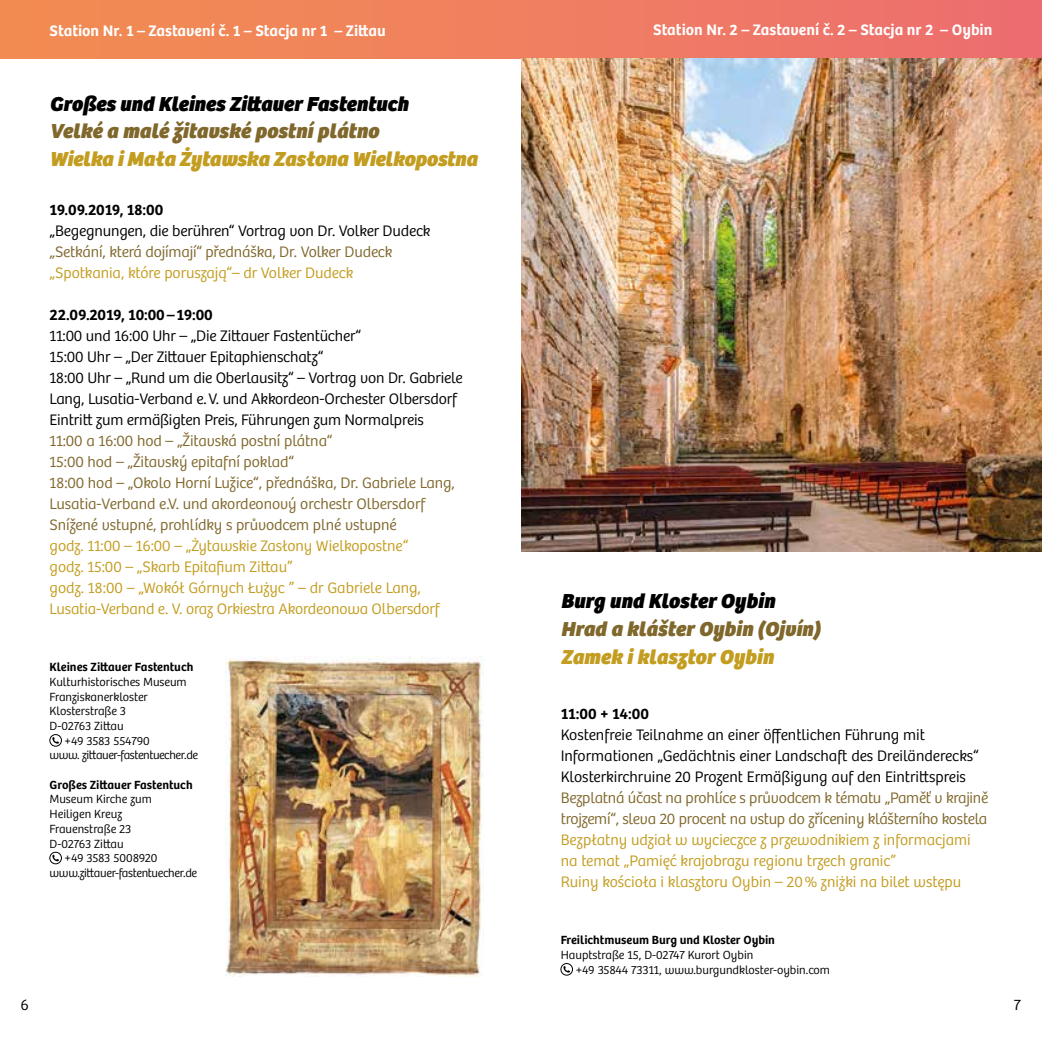
<style>
.page{position:relative;width:1042px;height:1042px;background:#fff}
.page>*{position:absolute;margin:0;border:0;box-sizing:border-box;transform-origin:0 0}
.t1{font:italic 800 21px "Bree";letter-spacing:-.01em;color:#c39d20}
.t2{font:italic 800 21px "Bree";color:#80682c}
.t3{font:italic 800 21px "Bree";letter-spacing:-.005em;color:#000}
.t4{font:300 15.75px/21px "Bree";letter-spacing:-.01em;color:#000}
.t5{font:300 15.75px/21px "Bree";letter-spacing:-.01em;color:#80682c}
.t6{font:300 15.75px/21px "Bree";letter-spacing:-.005em;color:#c39d20}
.t7{font:600 15.75px "Bree";color:#fff}
.t8{font:600 15.75px "Bree";letter-spacing:-.005em;color:#000}
.t9{font:300 12.25px/14.7px "Bree";color:#000}
.t10{font:600 12.25px "Bree";color:#000}
.t11{font:300 12.25px/14.7px "Bree";letter-spacing:-.025em;color:#000}
.t12{font:300 12.25px "Bree";letter-spacing:-.03em;color:#000}
.t13{font:300 12.25px "Bree";letter-spacing:-.02em;color:#000}
</style>
<div class="page">
<div style="left:0;top:0;width:1042px;height:59px;background:linear-gradient(to right,#f28e50,#ed6e70)"></div>
<img style="left:226px;top:656px;width:258px;height:320px">
<img style="left:521px;top:59px;width:521px;height:492px">
<svg style="left:52px;top:737px;width:7px;height:6px"></svg>
<div style="left:50px;top:734px;width:12px;height:12px;border:1px solid #000;border-radius:50%"></div>
<svg style="left:52px;top:854px;width:7px;height:7px"></svg>
<div style="left:50px;top:852px;width:12px;height:12px;border:1px solid #000;border-radius:50%"></div>
<svg style="left:563px;top:966px;width:7px;height:6px"></svg>
<div style="left:561px;top:963px;width:12px;height:12px;border:1px solid #000;border-radius:50%"></div>
<p class="t7" style="left:50px;top:21px;width:338px">Station Nr. 1 – Zastavení č. 1 – Stacja nr 1 – Zittau</p>
<h1 class="t3" style="left:50px;top:91px;width:360px">Großes und Kleines Zittauer Fastentuch</h1>
<h1 class="t2" style="left:50px;top:119px;width:331px">Velké a malé žitavské postní plátno</h1>
<h1 class="t1" style="left:50px;top:146px;width:429px">Wielka i Mała Żytawska Zasłona Wielkopostna</h1>
<p class="t8" style="left:50px;top:201px;width:115px">19.09.2019, 18:00</p>
<p class="t4" style="left:50px;top:221px;width:382px">„Begegnungen, die berühren“ Vortrag von Dr. Volker Dudeck</p>
<p class="t5" style="left:50px;top:242px;width:344px">„Setkání, která dojímají“ přednáška, Dr. Volker Dudeck</p>
<p class="t6" style="left:50px;top:263px;width:305px">„Spotkania, które poruszają“– dr Volker Dudeck</p>
<p class="t8" style="left:50px;top:306px;width:165px">22.09.2019, 10:00–19:00</p>
<p class="t4" style="left:50px;top:326px;width:415px">11:00 und 16:00 Uhr – „Die Zittauer Fastentücher“<br>15:00 Uhr – „Der Zittauer Epitaphienschatz“<br>18:00 Uhr – „Rund um die Oberlausitz“ – Vortrag von Dr. Gabriele Lang, Lusatia-Verband e.V. und Akkordeon-Orchester Olbersdorf Eintritt zum ermäßigten Preis, Führungen zum Normalpreis</p>
<p class="t5" style="left:50px;top:431px;width:407px">11:00 a 16:00 hod – „Žitavská postní plátna“<br>15:00 hod – „Žitavský epitafní poklad“<br>18:00 hod – „Okolo Horní Lužice“, přednáška, Dr. Gabriele Lang, Lusatia-Verband e.V. und akordeonový orchestr Olbersdorf Snížené vstupné, prohlídky s průvodcem plné vstupné</p>
<p class="t6" style="left:50px;top:536px;width:392px">godz. 11:00 – 16:00 – „Żytawskie Zasłony Wielkopostne“ godz. 15:00 – „Skarb Epitafium Zittau”<br>godz. 18:00 – „Wokół Górnych Łużyc ” – dr Gabriele Lang, Lusatia-Verband e. V. oraz Orkiestra Akordeonowa Olbersdorf</p>
<p class="t10" style="left:50px;top:660px;width:145px">Kleines Zittauer Fastentuch</p>
<p class="t9" style="left:50px;top:675px;width:139px">Kulturhistorisches Museum</p>
<p class="t9" style="left:50px;top:689px;width:100px">Franziskanerkloster</p>
<p class="t9" style="left:50px;top:704px;width:78px">Klosterstraße 3</p>
<p class="t9" style="left:50px;top:719px;width:76px">D-02763 Zittau</p>
<p class="t13" style="left:65px;top:733px;width:87px">+49 3583 554790</p>
<p class="t12" style="left:50px;top:748px;width:150px">www. zittauer-fastentuecher.de</p>
<p class="t10" style="left:50px;top:777px;width:145px">Großes Zittauer Fastentuch</p>
<p class="t9" style="left:50px;top:792px;width:104px">Museum Kirche zum<br>Heiligen Kreuz<br>Frauenstraße 23<br>D-02763 Zittau</p>
<p class="t11" style="left:50px;top:851px;width:149px;text-indent:15px">+49 3583 5008920 www.zittauer-fastentuecher.de</p>
<p class="t7" style="left:653px;top:21px;width:341px">Station Nr. 2 – Zastavení č. 2 – Stacja nr 2 – Oybin</p>
<h1 class="t3" style="left:561px;top:589px;width:216px">Burg und Kloster Oybin</h1>
<h1 class="t2" style="left:561px;top:616px;width:261px">Hrad a klášter Oybin (Ojvín)</h1>
<h1 class="t1" style="left:561px;top:644px;width:214px">Zamek i klasztor Oybin</h1>
<p class="t8" style="left:561px;top:705px;width:90px">11:00 + 14:00</p>
<p class="t4" style="left:561px;top:725px;width:420px">Kostenfreie Teilnahme an einer öffentlichen Führung mit<br>Informationen „Gedächtnis einer Landschaft des Dreiländerecks“<br>Klosterkirchruine 20 Prozent Ermäßigung auf den Eintrittspreis</p>
<p class="t5" style="left:561px;top:788px;width:429px">Bezplatná účast na prohlíce s průvodcem k tématu „Paměť v krajině trojzemí“, sleva 20 procent na vstup do zříceniny klášterního kostela</p>
<p class="t6" style="left:561px;top:830px;width:411px">Bezpłatny udział w wycieczce z przewodnikiem z informacjami na temat „Pamięć krajobrazu regionu trzech granic”<br>Ruiny kościoła i klasztoru Oybin – 20% zniżki na bilet wstępu</p>
<p class="t10" style="left:561px;top:933px;width:216px">Freilichtmuseum Burg und Kloster Oybin</p>
<p class="t9" style="left:576px;top:948px;width:256px;text-indent:-15px">Hauptstraße 15, D-02747 Kurort Oybin<br>+49 35844 73311, www.burgundkloster-oybin.com</p>
<p class="t4" style="left:21px;top:995px;width:10px">6</p>
<p class="t4" style="left:1013px;top:995px;width:9px">7</p>
</div>
